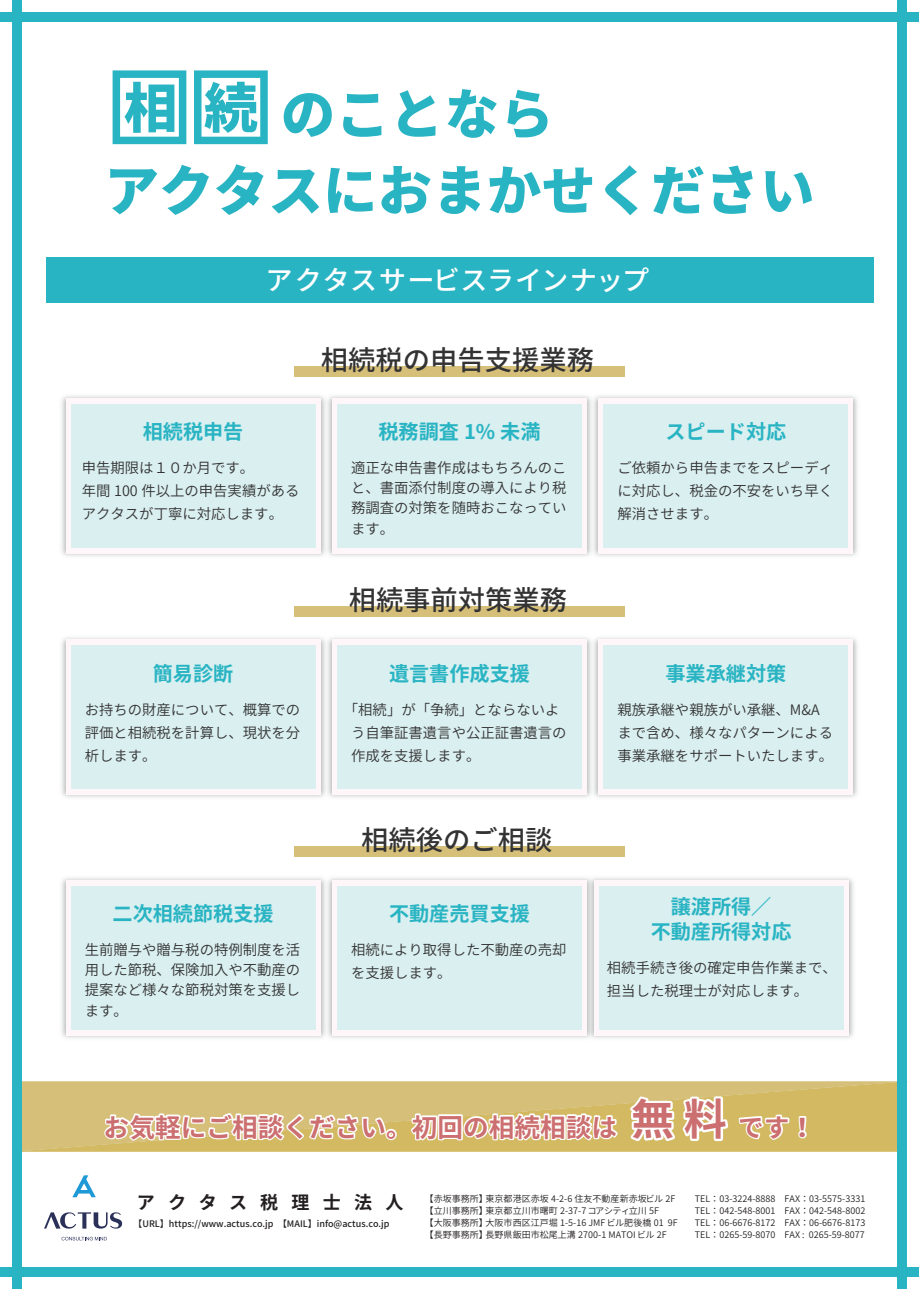
<style>
.page{position:relative;width:919px;height:1289px;background:#fff}
.page>*{position:absolute;margin:0;border:0;box-sizing:border-box;transform-origin:0 0}
.t1{font:800 54.6px/76.5px "Gen Shin Gothic";color:#29b4c3}
.t2{font:500 27.3px "Gen Shin Gothic";color:#333334}
.t3{font:27px "Gen Shin Gothic P Medium";letter-spacing:.1em;color:#fff}
.t4{font:700 25.65px "Gen Shin Gothic";color:#cc6f70}
.t5{font:700 20.1px/24.5px "Gen Shin Gothic";color:#29b4c3;text-align:center}
.t6{font:18px "Gen Shin Gothic P Bold";letter-spacing:.74em;color:#231f20}
.t7{font:14.4px/23px "Gen Shin Gothic";color:#333334}
.t8{font:9px/12px "Gen Shin Gothic P Normal";letter-spacing:.005em;color:#231f20}
.t9{font:9px "Gen Shin Gothic P Medium";color:#231f20}
.s1{font-size:43.05px;color:#fff}
</style>
<div class="page">
<div style="left:46px;top:257px;width:827px;height:46px;background:#29b4c3"></div>
<svg style="left:22px;top:1081px;width:887px;height:70px;background:#d3bc6e"></svg>
<svg style="left:102px;top:1105px;width:297px;height:41px"></svg>
<svg style="left:408px;top:1089px;width:401px;height:55px"></svg>
<img style="left:12px;top:345px;width:264px;height:241px">
<div style="left:66px;top:398px;width:254px;height:155px;background:#fef6f8"></div>
<div style="left:71px;top:404px;width:244px;height:144px;background:#daeff0"></div>
<img style="left:276px;top:376px;width:267px;height:180px">
<div style="left:332px;top:398px;width:254px;height:155px;background:#fef6f8"></div>
<div style="left:337px;top:404px;width:244px;height:144px;background:#daeff0"></div>
<img style="left:543px;top:345px;width:364px;height:241px">
<div style="left:598px;top:398px;width:255px;height:155px;background:#fef6f8"></div>
<div style="left:603px;top:404px;width:245px;height:144px;background:#daeff0"></div>
<div style="left:294px;top:365px;width:330px;height:11px;background:#d6bf79"></div>
<img style="left:12px;top:586px;width:264px;height:241px">
<div style="left:66px;top:639px;width:254px;height:156px;background:#fef6f8"></div>
<div style="left:71px;top:645px;width:244px;height:144px;background:#daeff0"></div>
<img style="left:276px;top:616px;width:267px;height:182px">
<div style="left:332px;top:639px;width:254px;height:156px;background:#fef6f8"></div>
<div style="left:337px;top:645px;width:244px;height:144px;background:#daeff0"></div>
<img style="left:543px;top:586px;width:364px;height:262px">
<div style="left:598px;top:639px;width:255px;height:156px;background:#fef6f8"></div>
<div style="left:603px;top:645px;width:245px;height:144px;background:#daeff0"></div>
<div style="left:294px;top:605px;width:330px;height:11px;background:#d6bf79"></div>
<img style="left:12px;top:827px;width:264px;height:262px">
<div style="left:66px;top:880px;width:254px;height:155px;background:#fef6f8"></div>
<div style="left:71px;top:886px;width:244px;height:143px;background:#daeff0"></div>
<img style="left:276px;top:878px;width:262px;height:211px">
<div style="left:332px;top:880px;width:254px;height:155px;background:#fef6f8"></div>
<div style="left:337px;top:886px;width:244px;height:143px;background:#daeff0"></div>
<img style="left:538px;top:827px;width:358px;height:262px">
<div style="left:594px;top:880px;width:254px;height:155px;background:#fef6f8"></div>
<div style="left:598px;top:886px;width:245px;height:143px;background:#daeff0"></div>
<div style="left:294px;top:846px;width:330px;height:11px;background:#d6bf79"></div>
<div style="left:896px;top:0;width:10px;height:1288px;background:#29b4c3"></div>
<div style="left:13px;top:0;width:9px;height:1288px;background:#29b4c3"></div>
<div style="left:0;top:13px;width:918px;height:9px;background:#29b4c3"></div>
<div style="left:0;top:1266px;width:918px;height:10px;background:#29b4c3"></div>
<svg style="left:113px;top:70px;width:73px;height:74px"></svg>
<svg style="left:194px;top:70px;width:74px;height:74px"></svg>
<svg style="left:72px;top:1175px;width:24px;height:22px"></svg>
<svg style="left:44px;top:1212px;width:78px;height:16px"></svg>
<svg style="left:62px;top:1236px;width:45px;height:4px"></svg>
<h1 class="t1" style="left:104px;top:74px;width:711px">　　　 のことなら<br>アクタスにおまかせください</h1>
<h3 class="t3" style="left:267px;top:260px;width:383px">アクタスサービスラインナップ</h3>
<h2 class="t2" style="left:321px;top:339px;width:274px">相続税の申告支援業務</h2>
<h3 class="t5" style="left:143px;top:419px;width:102px">相続税申告</h3>
<h3 class="t5" style="left:378px;top:419px;width:163px">税務調査 1% 未満</h3>
<h3 class="t5" style="left:665px;top:419px;width:122px">スピード対応</h3>
<p class="t7" style="left:82px;top:456px;width:219px">申告期限は１０か月です。<br>年間 100 件以上の申告実績があるアクタスが丁寧に対応します。</p>
<p class="t7" style="left:351px;top:458px;width:217px;line-height:20.1px;text-align:justify">適正な申告書作成はもちろんのこと、書面添付制度の導入により税務調査の対策を随時おこなっています。</p>
<p class="t7" style="left:617px;top:456px;width:217px;text-align:justify">ご依頼から申告までをスピーディに対応し、税金の不安をいち早く解消させます。</p>
<h2 class="t2" style="left:348px;top:579px;width:220px">相続事前対策業務</h2>
<h3 class="t5" style="left:153px;top:660px;width:82px">簡易診断</h3>
<h3 class="t5" style="left:389px;top:660px;width:142px">遺言書作成支援</h3>
<h3 class="t5" style="left:665px;top:660px;width:122px">事業承継対策</h3>
<p class="t7" style="left:85px;top:697px;width:217px;text-align:justify">お持ちの財産について、概算での評価と相続税を計算し、現状を分析します。</p>
<p class="t7" style="left:351px;top:697px;width:217px;text-indent:-7px">「相続」が「争続」とならないよう自筆証書遺言や公正証書遺言の作成を支援します。</p>
<p class="t7" style="left:617px;top:697px;width:217px">親族承継や親族がい承継、M&amp;Aまで含め、様々なパターンによる事業承継をサポートいたします。</p>
<h3 class="t5" style="left:113px;top:901px;width:162px">二次相続節税支援</h3>
<p class="t7" style="left:85px;top:939px;width:217px;line-height:20.1px;text-align:justify">生前贈与や贈与税の特例制度を活用した節税、保険加入や不動産の提案など様々な節税対策を支援します。</p>
<h2 class="t2" style="left:361px;top:820px;width:193px">相続後のご相談</h2>
<h3 class="t5" style="left:389px;top:901px;width:142px">不動産売買支援</h3>
<p class="t7" style="left:351px;top:938px;width:217px">相続により取得した不動産の売却を支援します。</p>
<h3 class="t5" style="left:650px;top:894px;width:142px">譲渡所得／<br>不動産所得対応</h3>
<p class="t7" style="left:607px;top:956px;width:231px">相続手続き後の確定申告作業まで、担当した税理士が対応します。</p>
<h3 class="t4" style="left:104px;top:1107px;width:713px">お気軽にご相談ください。初回の相続相談は<span class="s1">無 料</span>です！</h3>
<p class="t6" style="left:138px;top:1188px;width:267px">アクタス税理士法人</p>
<p class="t9" style="left:138px;top:1216px;width:253px">【URL】 https://www.actus.co.jp　【MAIL】 info@actus.co.jp</p>
<p class="t8" style="left:429px;top:1193px;width:259px">【赤坂事務所】 東京都港区赤坂 4-2-6 住友不動産新赤坂ビル 2F<br>【立川事務所】 東京都立川市曙町 2-37-7 コアシティ立川 5F<br>【大阪事務所】 大阪市西区江戸堀 1-5-16 JMF ビル肥後橋 01 9F　【長野事務所】 長野県飯田市松尾上溝 2700-1 MATOI ビル 2F</p>
<p class="t8" style="left:694px;top:1192px;width:172px;text-align:justify">TEL ： 03-3224-8888　FAX ： 03-5575-3331<br>TEL ： 042-548-8001　FAX ： 042-548-8002<br>TEL ： 06-6676-8172　FAX ： 06-6676-8173<br>TEL ： 0265-59-8070　FAX : 0265-59-8077</p>
</div>
